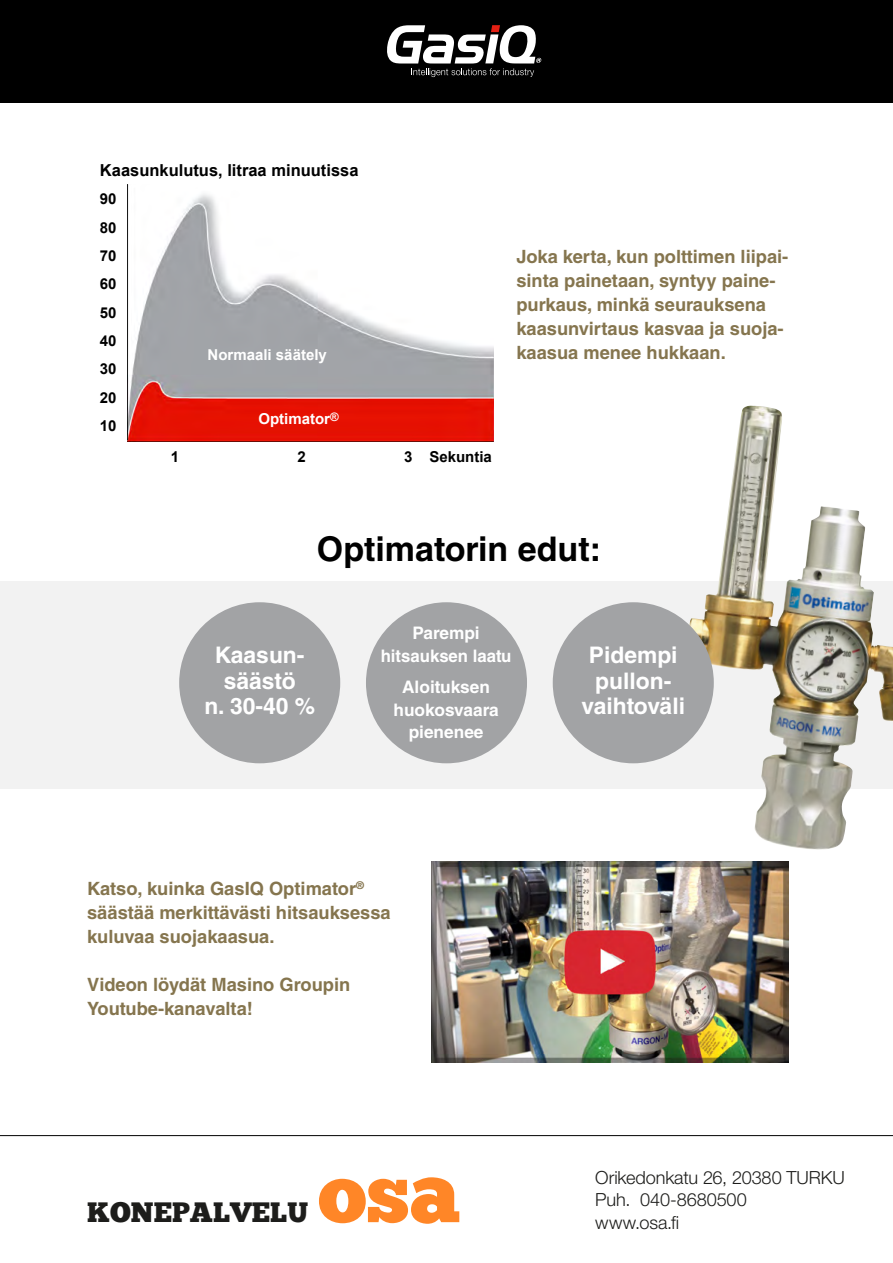
<style>
.page{position:relative;width:893px;height:1263px;background:#fff}
.page>*{position:absolute;margin:0;border:0;box-sizing:border-box;transform-origin:0 0}
.t1{font:84.75px "Chunk Five";color:#ff8627}
.t2{font:700 34.05px "Helvetica LT Std";color:#000}
.t3{font:28.05px "Chunk Five";color:#1d1d1b}
.t4{font:700 22.8px/25.5px "Helvetica LT Std";color:#fff;text-align:center}
.t5{font:700 18.3px/24px "Helvetica LT Std";color:#85754e}
.t6{font:300 18.15px/22.6px "Helvetica Neue LT Std";letter-spacing:-.005em;color:#1d1d1b}
.t7{font:700 17.25px/22.6px "Helvetica LT Std";color:#fff;text-align:center}
.t8{font:700 16.5px "Arial";color:#000}
.t9{font:700 15px/28.3px "Arial";color:#000;text-align:justify}
.t10{font:700 15px "Arial";color:#fff}
</style>
<div class="page">
<div style="left:0;top:0;width:893px;height:102px;background:#000"></div>
<svg style="left:387px;top:25px;width:154px;height:53px"></svg>
<hr style="left:0;top:1135px;width:893px;height:1px;background:#000">
<div style="left:0;top:581px;width:893px;height:208px;background:#f2f2f2"></div>
<img style="left:127px;top:185px;width:367px;height:257px">
<div style="left:179px;top:602px;width:161px;height:161px;background:#a2a3a5;border-radius:50%"></div>
<div style="left:366px;top:602px;width:161px;height:161px;background:#a2a3a5;border-radius:50%"></div>
<img style="left:432px;top:862px;width:356px;height:200px">
<img style="left:686px;top:406px;width:172px;height:444px">
<div style="left:553px;top:602px;width:161px;height:161px;background:#a2a3a5;border-radius:50%"></div>
<p class="t8" style="left:100px;top:159px;width:260px">Kaasunkulutus, litraa minuutissa</p>
<p class="t9" style="left:100px;top:185px;width:18px">90<br>80<br>70<br>60<br>50<br>40<br>30<br>20<br>10</p>
<p class="t9" style="left:171px;top:443px;width:10px">1</p>
<p class="t9" style="left:298px;top:443px;width:10px">2</p>
<p class="t9" style="left:404px;top:443px;width:89px">3 Sekuntia</p>
<p class="t10" style="left:208px;top:345px;width:121px">Normaali säätely</p>
<p class="t10" style="left:258px;top:409px;width:82px">Optimator<sup>®</sup></p>
<p class="t5" style="left:516px;top:244px;width:273px">Joka kerta, kun polttimen liipai&shy;sinta painetaan, syntyy paine&shy;purkaus, minkä seurauksena kaasunvirtaus kasvaa ja suoja&shy;kaasua menee hukkaan.</p>
<h2 class="t2" style="left:317px;top:529px;width:286px">Optimatorin edut:</h2>
<p class="t4" style="left:204px;top:642px;width:112px">Kaasun&shy;säästö<br>n. 30-40 %</p>
<p class="t7" style="left:381px;top:621px;width:132px">Parempi hitsauksen laatu</p>
<p class="t7" style="left:393px;top:676px;width:107px">Aloituksen huokosvaara pienenee</p>
<p class="t5" style="left:87px;top:876px;width:305px">Katso, kuinka GasIQ Optimator<sup>® </sup>säästää merkittävästi hitsauksessa kuluvaa suojakaasua.</p>
<p class="t5" style="left:87px;top:972px;width:265px">Videon löydät Masino Groupin<br>Youtube-kanavalta!</p>
<p class="t4" style="left:582px;top:642px;width:105px">Pidempi pullon&shy;vaihtoväli</p>
<h3 class="t3" style="left:87px;top:1196px;width:222px">KONEPALVELU</h3>
<h1 class="t1" style="left:318px;top:1142px;width:144px">osa</h1>
<p class="t6" style="left:595px;top:1165px;width:251px">Orikedonkatu 26, 20380 TURKU<br>Puh. 040-8680500<br>www.osa.fi</p>
</div>
